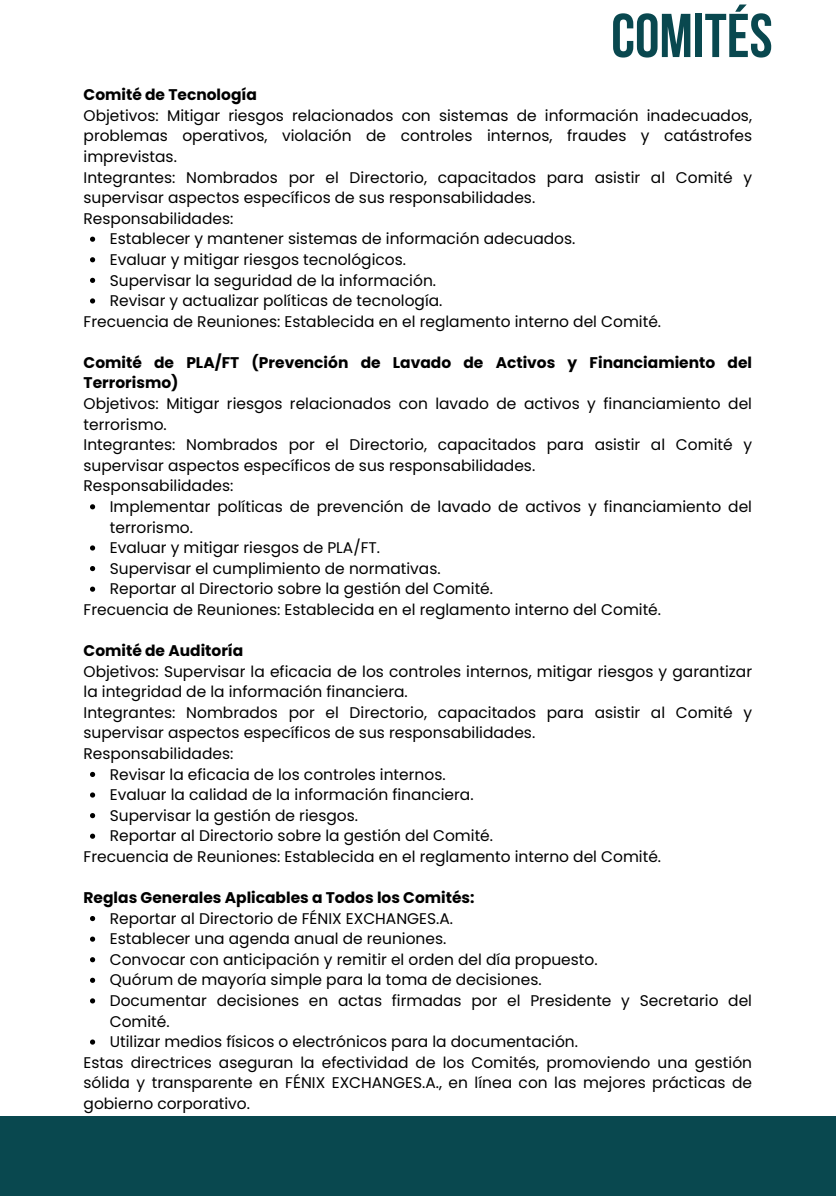
<style>
.page{position:relative;width:836px;height:1196px;background:#fff}
.page>*{position:absolute;margin:0;border:0;box-sizing:border-box;transform-origin:0 0}
.t1{font:61.8px "Bebas Neue Cyrillic";color:#09484f}
.t2{font:15.4px/20.6px "Poppins";color:#000}
.t3{font:700 15.4px/20.6px "Poppins";color:#000}
</style>
<div class="page">
<svg style="left:90px;top:237px;width:5px;height:5px"></svg>
<svg style="left:90px;top:257px;width:5px;height:5px"></svg>
<svg style="left:90px;top:278px;width:5px;height:5px"></svg>
<svg style="left:90px;top:298px;width:5px;height:5px"></svg>
<svg style="left:90px;top:504px;width:5px;height:5px"></svg>
<svg style="left:90px;top:545px;width:5px;height:5px"></svg>
<svg style="left:90px;top:566px;width:5px;height:5px"></svg>
<svg style="left:90px;top:586px;width:5px;height:5px"></svg>
<svg style="left:90px;top:772px;width:5px;height:5px"></svg>
<svg style="left:90px;top:792px;width:5px;height:5px"></svg>
<svg style="left:90px;top:813px;width:5px;height:5px"></svg>
<svg style="left:90px;top:833px;width:5px;height:5px"></svg>
<svg style="left:90px;top:916px;width:5px;height:5px"></svg>
<svg style="left:90px;top:936px;width:5px;height:5px"></svg>
<svg style="left:90px;top:957px;width:5px;height:5px"></svg>
<svg style="left:90px;top:977px;width:5px;height:5px"></svg>
<svg style="left:90px;top:998px;width:5px;height:5px"></svg>
<svg style="left:90px;top:1039px;width:5px;height:5px"></svg>
<div style="left:0;top:1115px;width:836px;height:80px;background:#09484f"></div>
<p class="t1" style="left:611px;top:11px;width:163px">COMITÉS</p>
<p class="t3" style="left:84px;top:85px;width:175px">Comité de Tecnología</p>
<p class="t2" style="left:84px;top:105px;width:670px;text-align:justify">Objetivos: Mitigar riesgos relacionados con sistemas de información inadecuados, problemas operativos, violación de controles internos, fraudes y catástrofes imprevistas.</p>
<p class="t2" style="left:84px;top:167px;width:670px">Integrantes: Nombrados por el Directorio, capacitados para asistir al Comité y supervisar aspectos específicos de sus responsabilidades.</p>
<p class="t2" style="left:84px;top:208px;width:151px">Responsabilidades:</p>
<p class="t2" style="left:110px;top:229px;width:467px">Establecer y mantener sistemas de información adecuados.</p>
<p class="t2" style="left:110px;top:249px;width:298px">Evaluar y mitigar riesgos tecnológicos.</p>
<p class="t2" style="left:110px;top:270px;width:328px">Supervisar la seguridad de la información.</p>
<p class="t2" style="left:110px;top:290px;width:334px">Revisar y actualizar políticas de tecnología.</p>
<p class="t2" style="left:84px;top:311px;width:579px">Frecuencia de Reuniones: Establecida en el reglamento interno del Comité.</p>
<p class="t3" style="left:84px;top:352px;width:670px">Comité de PLA/FT (Prevención de Lavado de Activos y Financiamiento del<br>Terrorismo)</p>
<p class="t2" style="left:84px;top:393px;width:670px">Objetivos: Mitigar riesgos relacionados con lavado de activos y financiamiento del terrorismo.</p>
<p class="t2" style="left:84px;top:434px;width:670px">Integrantes: Nombrados por el Directorio, capacitados para asistir al Comité y supervisar aspectos específicos de sus responsabilidades.</p>
<p class="t2" style="left:84px;top:475px;width:151px">Responsabilidades:</p>
<p class="t2" style="left:110px;top:496px;width:643px">Implementar políticas de prevención de lavado de activos y financiamiento del terrorismo.</p>
<p class="t2" style="left:110px;top:537px;width:272px">Evaluar y mitigar riesgos de PLA/FT.</p>
<p class="t2" style="left:110px;top:558px;width:332px">Supervisar el cumplimiento de normativas.</p>
<p class="t2" style="left:110px;top:578px;width:385px">Reportar al Directorio sobre la gestión del Comité.</p>
<p class="t2" style="left:84px;top:599px;width:579px">Frecuencia de Reuniones: Establecida en el reglamento interno del Comité.</p>
<p class="t3" style="left:84px;top:640px;width:161px">Comité de Auditoría</p>
<p class="t2" style="left:84px;top:661px;width:670px">Objetivos: Supervisar la eficacia de los controles internos, mitigar riesgos y garantizar la integridad de la información financiera.</p>
<p class="t2" style="left:84px;top:702px;width:670px">Integrantes: Nombrados por el Directorio, capacitados para asistir al Comité y supervisar aspectos específicos de sus responsabilidades.</p>
<p class="t2" style="left:84px;top:743px;width:151px">Responsabilidades:</p>
<p class="t2" style="left:110px;top:764px;width:337px">Revisar la eficacia de los controles internos.</p>
<p class="t2" style="left:110px;top:784px;width:365px">Evaluar la calidad de la información financiera.</p>
<p class="t2" style="left:110px;top:805px;width:250px">Supervisar la gestión de riesgos.</p>
<p class="t2" style="left:110px;top:825px;width:385px">Reportar al Directorio sobre la gestión del Comité.</p>
<p class="t2" style="left:84px;top:846px;width:579px">Frecuencia de Reuniones: Establecida en el reglamento interno del Comité.</p>
<p class="t3" style="left:84px;top:887px;width:392px">Reglas Generales Aplicables a Todos los Comités:</p>
<h2 class="t2" style="left:110px;top:908px;width:345px">Reportar al Directorio de FÉNIX EXCHANGES.A.</h2>
<p class="t2" style="left:110px;top:928px;width:338px">Establecer una agenda anual de reuniones.</p>
<p class="t2" style="left:110px;top:949px;width:489px">Convocar con anticipación y remitir el orden del día propuesto.</p>
<p class="t2" style="left:110px;top:969px;width:433px">Quórum de mayoría simple para la toma de decisiones.</p>
<p class="t2" style="left:110px;top:990px;width:643px">Documentar decisiones en actas firmadas por el Presidente y Secretario del<br>Comité.</p>
<p class="t2" style="left:110px;top:1031px;width:469px">Utilizar medios físicos o electrónicos para la documentación.</p>
<p class="t2" style="left:84px;top:1052px;width:670px;text-align:justify">Estas directrices aseguran la efectividad de los Comités, promoviendo una gestión sólida y transparente en FÉNIX EXCHANGES.A., en línea con las mejores prácticas de gobierno corporativo.</p>
</div>
